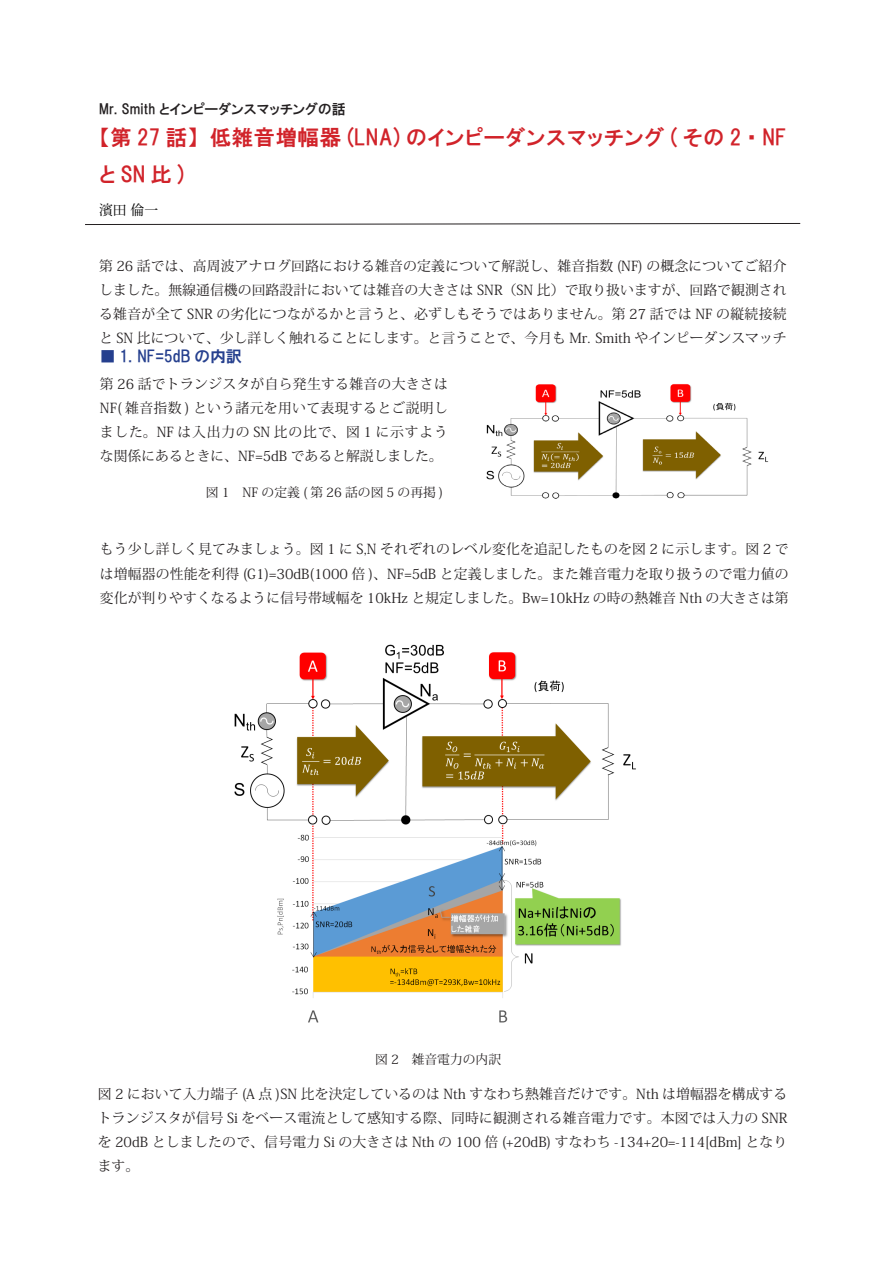
<style>
.page{position:relative;width:893px;height:1263px;background:#fff}
.page>*{position:absolute;margin:0;border:0;box-sizing:border-box;transform-origin:0 0}
.t1{font:21.3px/37.2px "HGP Gothic E";letter-spacing:.035em;color:#d1232a}
.t2{font:15.9px "HGP Gothic E";color:#253f8e}
.t3{font:13.8px/24.2px "Koz Min Pr 6 N";color:#231f20;text-align:justify}
.t4{font:13.8px "HGP Gothic E";color:#231f20}
.t5{font:13.8px "Koz Min Pr 6 N";color:#000}
.t6{font:12.75px "Koz Min Pr 6 N";color:#231f20}
</style>
<div class="page">
<img style="left:486px;top:384px;width:283px;height:115px">
<img style="left:234px;top:644px;width:402px;height:379px">
<svg style="left:85px;top:223px;width:716px;height:2px"></svg>
<p class="t4" style="left:99px;top:102px;width:248px">Mr. Smith とインピーダンスマッチングの話</p>
<p class="t1" style="left:210px;top:118px;width:578px">低雑音増幅器 (LNA) のインピーダンスマッチング ( その 2 ・ NF</p>
<p class="t1" style="left:99px;top:118px;width:101px">第【 27 話】とSN 比 (</p>
<p class="t5" style="left:99px;top:203px;width:61px">濱田倫一</p>
<p class="t3" style="left:99px;top:254px;width:689px">第 26 話では、高周波アナログ回路における雑音の定義について解説し、雑音指数 (NF) の概念についてご紹介しました。無線通信機の回路設計においては雑音の大きさは SNR（SN 比）で取り扱いますが、回路で観測される雑音が全て SNR の劣化につながるかと言うと、必ずしもそうではありません。第 27 話では NF の縦続接続と SN 比について、少し詳しく触れることにします。と言うことで、今月も Mr. Smith やインピーダンスマッチ</p>
<p class="t2" style="left:100px;top:349px;width:143px">■ 1. NF 5= dB の内訳</p>
<p class="t3" style="left:100px;top:372px;width:349px">第 26 話でトランジスタが自ら発生する雑音の大きさはNF( 雑音指数 ) という諸元を用いて表現するとご説明しました。NF は入出力の SN 比の比で、図 1 に示すような関係にあるときに、NF 5= dB であると解説しました。</p>
<p class="t6" style="left:206px;top:485px;width:239px">図 1　NF の定義 第( 26 話の図 5 の再掲 (</p>
<p class="t3" style="left:100px;top:537px;width:690px">もう少し詳しく見てみましょう。図 1 に N,S それぞれのレベル変化を追記したものを図 2 に示します。図 2 では増幅器の性能を利得 G( 1)=30dB(1000 倍 )、NF 5= dB と定義しました。また雑音電力を取り扱うので電力値の変化が判りやすくなるように信号帯域幅を 10kHz と規定しました。Bw=10kHz の時の熱雑音 Nth の大きさは第</p>
<p class="t6" style="left:375px;top:1052px;width:127px">図 2　雑音電力の内訳</p>
<p class="t3" style="left:98px;top:1082px;width:691px">図 2 において入力端子 A( 点 )SN 比を決定しているのは Nth すなわち熱雑音だけです。Nth は増幅器を構成するトランジスタが信号 Si をベース電流として感知する際、同時に観測される雑音電力です。本図では入力の SNRを 20dB としましたので、信号電力 Si の大きさは Nth の 100 倍 (+20dB) すなわち -134+20=-114[dBm] となります。</p>
</div>
